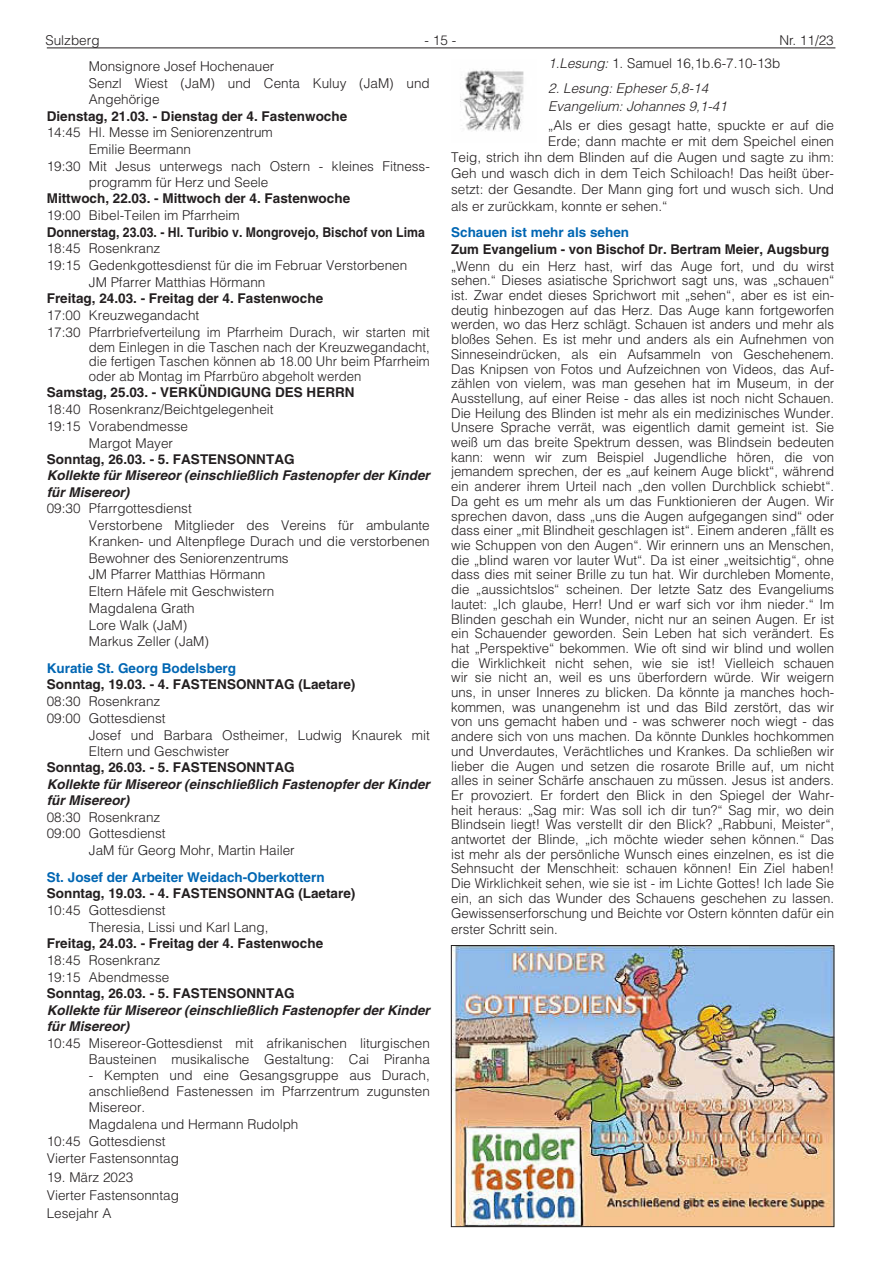
<style>
.page{position:relative;width:881px;height:1263px;background:#fff}
.page>*{position:absolute;margin:0;border:0;box-sizing:border-box;transform-origin:0 0}
.t1{font:300 13.5px/14.7px "Helvetica LT";color:#231f20}
.t2{font:700 13.5px "Helvetica LT";color:#231f20}
.t3{font:italic 700 13.5px/16.2px "Helvetica LT";color:#231f20}
.t4{font:700 13.5px "Helvetica LT";color:#0166b3}
.t5{font:italic 300 13.5px/18.3px "Helvetica LT";color:#231f20}
.s1{font-style:italic}
</style>
<div class="page">
<hr style="left:47px;top:48px;width:788px;height:1px;background:#231f20">
<img style="left:460px;top:70px;width:64px;height:62px">
<img style="left:453px;top:947px;width:378px;height:278px">
<div style="left:451px;top:945px;width:382px;height:282px;border:1px solid #231f20"></div>
<p class="t1" style="left:45px;top:32px;width:56px">Sulzberg</p>
<p class="t1" style="left:424px;top:32px;width:33px">- 15 -</p>
<p class="t1" style="left:548px;top:28px;width:287px;line-height:23.4px;text-indent:231px">Nr. 11/23<br><span class="s1">1.Lesung:</span> 1. Samuel 16,1b.6-7.10-13b</p>
<p class="t5" style="left:548px;top:79px;width:180px">2. Lesung: Epheser 5,8-14<br>Evangelium: Johannes 9,1-41</p>
<p class="t1" style="left:548px;top:117px;width:287px">„Als er dies gesagt hatte, spuckte er auf die</p>
<p class="t1" style="left:548px;top:133px;width:287px">Erde; dann machte er mit dem Speichel einen</p>
<p class="t1" style="left:451px;top:150px;width:384px">Teig, strich ihn dem Blinden auf die Augen und sagte zu ihm:</p>
<p class="t1" style="left:451px;top:166px;width:384px">Geh und wasch dich in dem Teich Schiloach! Das heißt über-</p>
<p class="t1" style="left:451px;top:182px;width:384px">setzt: der Gesandte. Der Mann ging fort und wusch sich. Und</p>
<p class="t1" style="left:451px;top:198px;width:218px">als er zurückkam, konnte er sehen.“</p>
<p class="t4" style="left:451px;top:224px;width:179px">Schauen ist mehr als sehen</p>
<p class="t2" style="left:451px;top:241px;width:379px">Zum Evangelium - von Bischof Dr. Bertram Meier, Augsburg</p>
<p class="t1" style="left:451px;top:258px;width:384px;text-align:justify">„Wenn du ein Herz hast, wirf das Auge fort, und du wirst sehen.“ Dieses asiatische Sprichwort sagt uns, was „schauen“ ist. Zwar endet dieses Sprichwort mit „sehen“, aber es ist ein&shy;deutig hinbezogen auf das Herz. Das Auge kann fortgeworfen werden, wo das Herz schlägt. Schauen ist anders und mehr als bloßes Sehen. Es ist mehr und anders als ein Aufnehmen von Sinneseindrücken, als ein Aufsammeln von Geschehenem.<br>Das Knipsen von Fotos und Aufzeichnen von Videos, das Auf&shy;zählen von vielem, was man gesehen hat im Museum, in der Ausstellung, auf einer Reise - das alles ist noch nicht Schauen.<br>Die Heilung des Blinden ist mehr als ein medizinisches Wunder.<br>Unsere Sprache verrät, was eigentlich damit gemeint ist. Sie weiß um das breite Spektrum dessen, was Blindsein bedeuten kann: wenn wir zum Beispiel Jugendliche hören, die von jemandem sprechen, der es „auf keinem Auge blickt“, während ein anderer ihrem Urteil nach „den vollen Durchblick schiebt“.<br>Da geht es um mehr als um das Funktionieren der Augen. Wir sprechen davon, dass „uns die Augen aufgegangen sind“ oder dass einer „mit Blindheit geschlagen ist“. Einem anderen „fällt es wie Schuppen von den Augen“. Wir erinnern uns an Menschen, die „blind waren vor lauter Wut“. Da ist einer „weitsichtig“, ohne dass dies mit seiner Brille zu tun hat. Wir durchleben Momente, die „aussichtslos“ scheinen. Der letzte Satz des Evangeliums lautet: „Ich glaube, Herr! Und er warf sich vor ihm nieder.“ Im Blinden geschah ein Wunder, nicht nur an seinen Augen. Er ist ein Schauender geworden. Sein Leben hat sich verändert. Es hat „Perspektive“ bekommen. Wie oft sind wir blind und wollen die Wirklichkeit nicht sehen, wie sie ist! Vielleich schauen wir sie nicht an, weil es uns überfordern würde. Wir weigern uns, in unser Inneres zu blicken. Da könnte ja manches hoch&shy;kommen, was unangenehm ist und das Bild zerstört, das wir von uns gemacht haben und - was schwerer noch wiegt - das andere sich von uns machen. Da könnte Dunkles hochkommen und Unverdautes, Verächtliches und Krankes. Da schließen wir lieber die Augen und setzen die rosarote Brille auf, um nicht alles in seiner Schärfe anschauen zu müssen. Jesus ist anders.<br>Er provoziert. Er fordert den Blick in den Spiegel der Wahr&shy;heit heraus: „Sag mir: Was soll ich dir tun?“ Sag mir, wo dein Blindsein liegt! Was verstellt dir den Blick? „Rabbuni, Meister“, antwortet der Blinde, „ich möchte wieder sehen können.“ Das ist mehr als der persönliche Wunsch eines einzelnen, es ist die Sehnsucht der Menschheit: schauen können! Ein Ziel haben!<br>Die Wirklichkeit sehen, wie sie ist - im Lichte Gottes! Ich lade Sie ein, an sich das Wunder des Schauens geschehen zu lassen.<br>Gewissenserforschung und Beichte vor Ostern könnten dafür ein</p>
<p class="t1" style="left:451px;top:921px;width:108px">erster Schritt sein.</p>
<p class="t1" style="left:89px;top:58px;width:342px;line-height:16.5px">Monsignore Josef Hochenauer<br>Senzl Wiest (JaM) und Centa Kuluy (JaM) und<br>Angehörige</p>
<p class="t2" style="left:47px;top:108px;width:302px">Dienstag, 21.03. - Dienstag der 4. Fastenwoche</p>
<p class="t1" style="left:47px;top:125px;width:227px">14:45 Hl. Messe im Seniorenzentrum</p>
<p class="t1" style="left:89px;top:142px;width:104px">Emilie Beermann</p>
<p class="t1" style="left:47px;top:159px;width:384px">19:30 Mit Jesus unterwegs nach Ostern - kleines Fitness-</p>
<p class="t1" style="left:89px;top:175px;width:181px">programm für Herz und Seele</p>
<p class="t2" style="left:47px;top:190px;width:305px">Mittwoch, 22.03. - Mittwoch der 4. Fastenwoche</p>
<p class="t1" style="left:47px;top:208px;width:194px">19:00 Bibel-Teilen im Pfarrheim</p>
<p class="t2" style="left:47px;top:224px;width:379px">Donnerstag, 23.03. - Hl. Turibio v. Mongrovejo, Bischof von Lima</p>
<p class="t1" style="left:47px;top:241px;width:115px">18:45 Rosenkranz</p>
<p class="t1" style="left:47px;top:258px;width:362px">19:15 Gedenkgottesdienst für die im Februar Verstorbenen</p>
<p class="t1" style="left:89px;top:275px;width:178px">JM Pfarrer Matthias Hörmann</p>
<p class="t2" style="left:47px;top:290px;width:278px">Freitag, 24.03. - Freitag der 4. Fastenwoche</p>
<p class="t1" style="left:47px;top:307px;width:384px;line-height:16.8px">17:00 Kreuzwegandacht<br>17:30 Pfarrbriefverteilung im Pfarrheim Durach, wir starten mit</p>
<p class="t1" style="left:89px;top:339px;width:342px;text-align:justify">dem Einlegen in die Taschen nach der Kreuzwegandacht, die fertigen Taschen können ab 18.00 Uhr beim Pfarrheim oder ab Montag im Pfarrbüro abgeholt werden</p>
<p class="t2" style="left:47px;top:384px;width:309px">Samstag, 25.03. - VERKÜNDIGUNG DES HERRN</p>
<p class="t1" style="left:47px;top:402px;width:228px">18:40 Rosenkranz/Beichtgelegenheit</p>
<p class="t1" style="left:47px;top:419px;width:143px">19:15 Vorabendmesse</p>
<p class="t1" style="left:89px;top:435px;width:86px">Margot Mayer</p>
<p class="t2" style="left:47px;top:451px;width:249px">Sonntag, 26.03. - 5. FASTENSONNTAG</p>
<p class="t3" style="left:47px;top:467px;width:384px">Kollekte für Misereor (einschließlich Fastenopfer der Kinder für Misereor)</p>
<p class="t1" style="left:89px;top:500px;width:342px;line-height:16.6px;text-indent:-42px">09:30 Pfarrgottesdienst<br>Verstorbene Mitglieder des Vereins für ambulante<br>Kranken- und Altenpflege Durach und die verstorbenen<br>Bewohner des Seniorenzentrums<br>JM Pfarrer Matthias Hörmann<br>Eltern Häfele mit Geschwistern<br>Magdalena Grath<br>Lore Walk (JaM)<br>Markus Zeller (JaM)</p>
<p class="t4" style="left:47px;top:660px;width:191px">Kuratie St. Georg Bodelsberg</p>
<p class="t2" style="left:47px;top:676px;width:310px">Sonntag, 19.03. - 4. FASTENSONNTAG (Laetare)</p>
<p class="t1" style="left:47px;top:694px;width:115px">08:30 Rosenkranz</p>
<p class="t1" style="left:47px;top:711px;width:120px">09:00 Gottesdienst</p>
<p class="t1" style="left:89px;top:727px;width:342px">Josef und Barbara Ostheimer, Ludwig Knaurek mit</p>
<p class="t1" style="left:89px;top:744px;width:142px">Eltern und Geschwister</p>
<p class="t2" style="left:47px;top:759px;width:249px">Sonntag, 26.03. - 5. FASTENSONNTAG</p>
<p class="t3" style="left:47px;top:776px;width:384px">Kollekte für Misereor (einschließlich Fastenopfer der Kinder für Misereor)</p>
<p class="t1" style="left:47px;top:809px;width:115px">08:30 Rosenkranz</p>
<p class="t1" style="left:47px;top:826px;width:120px">09:00 Gottesdienst</p>
<p class="t1" style="left:89px;top:843px;width:207px">JaM für Georg Mohr, Martin Hailer</p>
<p class="t4" style="left:47px;top:869px;width:279px">St. Josef der Arbeiter Weidach-Oberkottern</p>
<p class="t2" style="left:47px;top:885px;width:310px">Sonntag, 19.03. - 4. FASTENSONNTAG (Laetare)</p>
<p class="t1" style="left:89px;top:902px;width:181px;line-height:16.8px;text-indent:-42px">10:45 Gottesdienst<br>Theresia, Lissi und Karl Lang,</p>
<p class="t2" style="left:47px;top:935px;width:278px">Freitag, 24.03. - Freitag der 4. Fastenwoche</p>
<p class="t1" style="left:47px;top:952px;width:124px;line-height:16.8px">18:45 Rosenkranz<br>19:15 Abendmesse</p>
<p class="t2" style="left:47px;top:985px;width:249px">Sonntag, 26.03. - 5. FASTENSONNTAG</p>
<p class="t3" style="left:47px;top:1001px;width:384px">Kollekte für Misereor (einschließlich Fastenopfer der Kinder für Misereor)</p>
<p class="t1" style="left:47px;top:1034px;width:384px;line-height:16.2px;text-align:right">10:45 Misereor-Gottesdienst mit afrikanischen liturgischen<br>Bausteinen musikalische Gestaltung: Cai Piranha</p>
<p class="t1" style="left:89px;top:1068px;width:342px">- Kempten und eine Gesangsgruppe aus Durach,</p>
<p class="t1" style="left:89px;top:1084px;width:342px">anschließend Fastenessen im Pfarrzentrum zugunsten</p>
<p class="t1" style="left:89px;top:1100px;width:58px">Misereor.</p>
<p class="t1" style="left:89px;top:1117px;width:211px">Magdalena und Hermann Rudolph</p>
<p class="t1" style="left:47px;top:1133px;width:120px">10:45 Gottesdienst</p>
<p class="t1" style="left:47px;top:1151px;width:134px">Vierter Fastensonntag</p>
<p class="t1" style="left:47px;top:1167px;width:134px;line-height:18.3px">19. März 2023<br>Vierter Fastensonntag<br>Lesejahr A</p>
</div>
